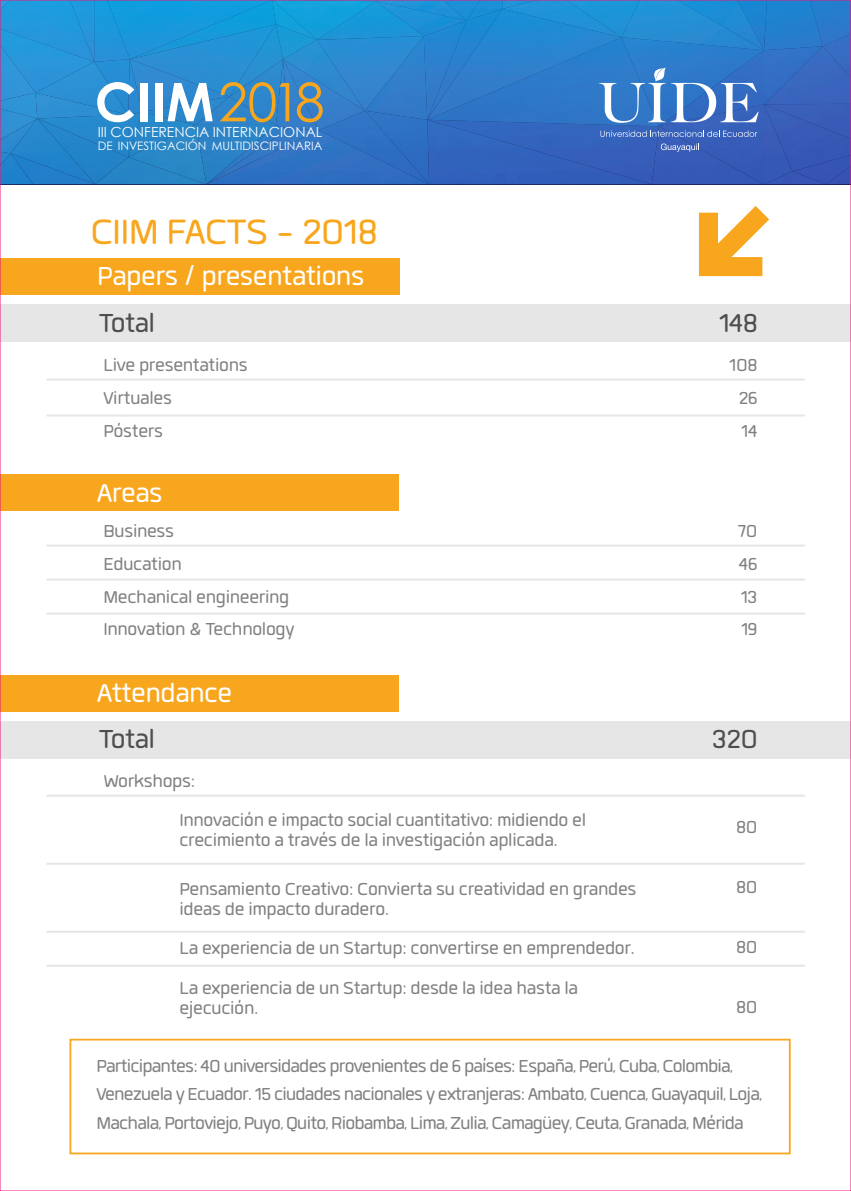
<style>
.page{position:relative;width:851px;height:1191px;background:#fff}
.page>*{position:absolute;margin:0;border:0;box-sizing:border-box;transform-origin:0 0}
.t1{font:700 53.2px "Century Gothic";color:#fff}
.t2{font:48.6px "Quan Rounded";letter-spacing:-.015em;color:#f8a61d}
.t3{font:36px "Quan Rounded";letter-spacing:-.015em;color:#fff}
.t4{font:36px "Quan Rounded";letter-spacing:-.015em;color:#4d4e4e}
.t5{font:24px/32.8px "Quan Rounded";letter-spacing:-.015em;color:#808180}
.t6{font:24px/28.8px "Quan Rounded";letter-spacing:-.035em;color:#808180}
.t7{font:14px "Century Gothic";color:#fff}
.t8{font:11.6px "Century Gothic";color:#fff}
.s1{font-weight:400;color:#f9a61d}
</style>
<div class="page">
<div style="left:0;top:259px;width:399px;height:36px;background:#f8a61d"></div>
<div style="left:0;top:305px;width:850px;height:37px;background:#e5e6e5"></div>
<svg style="left:2px;top:2px;width:846px;height:182px;background:#2d7fca"></svg>
<hr style="left:46px;top:378px;width:758px;height:2px;background:#e5e6e5">
<hr style="left:46px;top:414px;width:758px;height:2px;background:#e5e6e5">
<svg style="left:699px;top:206px;width:70px;height:70px"></svg>
<div style="left:0;top:675px;width:399px;height:36px;background:#f8a61d"></div>
<div style="left:0;top:721px;width:850px;height:37px;background:#e5e6e5"></div>
<div style="left:0;top:475px;width:399px;height:36px;background:#f8a61d"></div>
<hr style="left:46px;top:544px;width:758px;height:2px;background:#e5e6e5">
<hr style="left:46px;top:578px;width:758px;height:2px;background:#e5e6e5">
<hr style="left:46px;top:612px;width:758px;height:2px;background:#e5e6e5">
<hr style="left:46px;top:794px;width:758px;height:2px;background:#e5e6e5">
<hr style="left:46px;top:862px;width:758px;height:2px;background:#e5e6e5">
<hr style="left:46px;top:930px;width:758px;height:2px;background:#e5e6e5">
<hr style="left:46px;top:964px;width:758px;height:2px;background:#e5e6e5">
<div style="left:69px;top:1038px;width:721px;height:116px;border:2px solid #f8a61d"></div>
<h1 class="t1" style="left:95px;top:62px;width:231px">CIIM<span class="s1">2018</span></h1>
<p class="t7" style="left:98px;top:122px;width:226px">III CONFERENCIA INTERNACIONAL</p>
<p class="t8" style="left:98px;top:138px;width:226px">DE INVESTIGACIÓN MULTIDISCIPLINARIA</p>
<h2 class="t2" style="left:90px;top:209px;width:289px">CIIM FACTS - 2018</h2>
<h3 class="t3" style="left:97px;top:260px;width:269px">Papers / presentations</h3>
<h3 class="t4" style="left:99px;top:306px;width:58px">Total</h3>
<p class="t5" style="left:103px;top:348px;width:146px">Live presentations<br>Virtuales<br>Pósters</p>
<h3 class="t4" style="left:719px;top:306px;width:40px">148</h3>
<p class="t5" style="left:729px;top:348px;width:30px;text-align:center">108<br>26<br>14</p>
<h3 class="t3" style="left:97px;top:476px;width:67px">Areas</h3>
<p class="t5" style="left:103px;top:514px;width:193px">Business<br>Education<br>Mechanical engineering<br>Innovation &amp; Technology</p>
<p class="t5" style="left:737px;top:514px;width:21px;text-align:justify">70<br>46<br>13<br>19</p>
<h3 class="t3" style="left:97px;top:676px;width:136px">Attendance</h3>
<h3 class="t4" style="left:99px;top:722px;width:58px">Total</h3>
<p class="t5" style="left:179px;top:761px;width:408px;line-height:38.6px;text-indent:-76px">Workshops:<br>Innovación e impacto social cuantitativo: midiendo el</p>
<p class="t5" style="left:179px;top:815px;width:458px;line-height:49px">crecimiento a través de la investigación aplicada.<br>Pensamiento Creativo: Convierta su creatividad en grandes</p>
<p class="t5" style="left:179px;top:889px;width:457px;line-height:39.4px">ideas de impacto duradero.<br>La experiencia de un Startup: convertirse en emprendedor.<br>La experiencia de un Startup: desde la idea hasta la</p>
<p class="t5" style="left:179px;top:991px;width:81px">ejecución.</p>
<h3 class="t4" style="left:712px;top:722px;width:48px">320</h3>
<p class="t5" style="left:736px;top:810px;width:23px">80</p>
<p class="t5" style="left:736px;top:870px;width:23px">80</p>
<p class="t5" style="left:736px;top:930px;width:23px">80</p>
<p class="t5" style="left:736px;top:990px;width:23px">80</p>
<p class="t6" style="left:96px;top:1051px;width:667px">Participantes: 40 universidades provenientes de 6 países: España, Perú, Cuba, Colombia,<br>Venezuela y Ecuador. 15 ciudades nacionales y extranjeras: Ambato, Cuenca, Guayaquil, Loja,<br>Machala, Portoviejo, Puyo, Quito, Riobamba, Lima, Zulia, Camagüey, Ceuta, Granada, Mérida</p>
</div>
